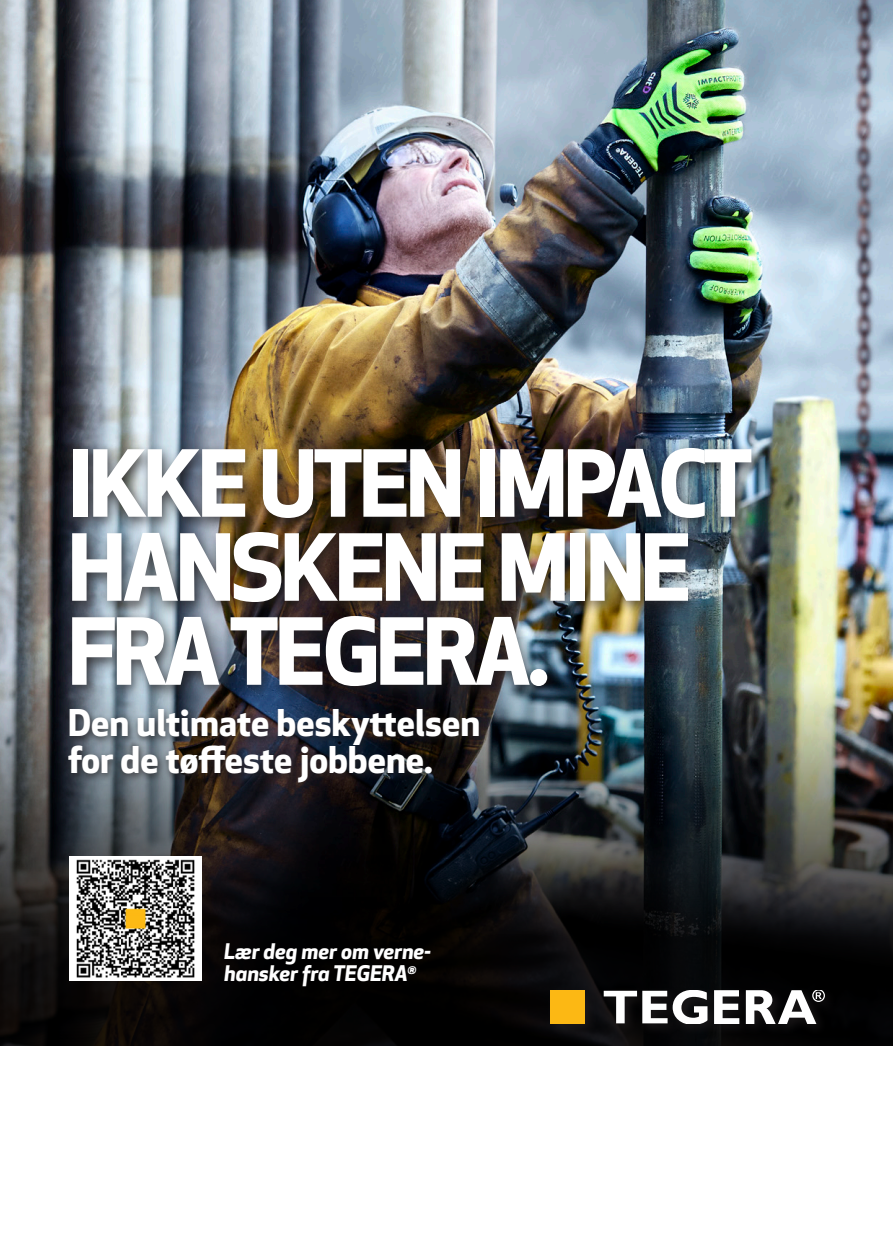
<style>
.page{position:relative;width:893px;height:1259px;background:#fff}
.page>*{position:absolute;margin:0;border:0;box-sizing:border-box;transform-origin:0 0}
.t1{font:700 90px/84px "Apex New";letter-spacing:-.04em;color:#fff}
.Nedryckare{font:700 36px/36.9px "Apex New";color:#fff}
.QR-code{font:italic 700 21px/21.9px "Apex New";color:#fff}
</style>
<div class="page">
<img style="left:0;top:0;width:893px;height:654px">
<img style="left:0;top:654px;width:893px;height:392px">
<div style="left:546px;top:985px;width:292px;height:51px;background:#231f20;opacity:.75"></div>
<svg style="left:604px;top:990px;width:103px;height:33px"></svg>
<svg style="left:714px;top:990px;width:25px;height:33px"></svg>
<div style="left:551px;top:990px;width:34px;height:33px;background:#fcb814"></div>
<svg style="left:746px;top:990px;width:79px;height:33px"></svg>
<div style="left:63px;top:442px;width:703px;height:260px;background:#231f20;opacity:.75"></div>
<div style="left:64px;top:706px;width:423px;height:85px;background:#231f20;opacity:.75"></div>
<img style="left:70px;top:856px;width:132px;height:125px">
<p class="t1" style="left:68px;top:438px;width:686px">IKKE UTEN IMPACT<br>HANSKENE MINE<br>FRA TEGERA.</p>
<p class="Nedryckare" style="left:68px;top:702px;width:414px">Den ultimate beskyttelsen for de tøffeste jobbene.</p>
<p class="QR-code" style="left:224px;top:939px;width:208px">Lær deg mer om verne&shy;hansker fra TEGERA<sup>®</sup></p>
</div>
